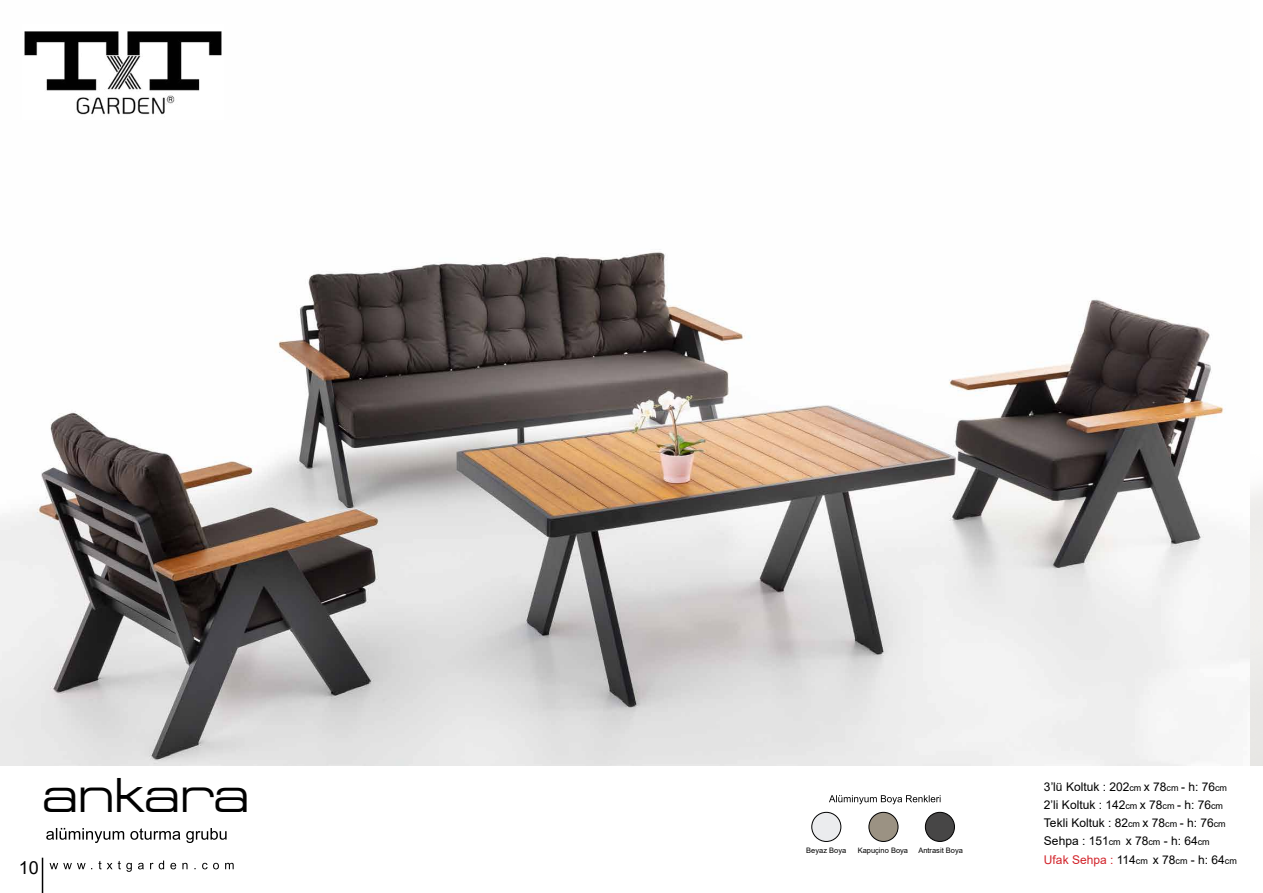
<style>
.page{position:relative;width:1263px;height:893px;background:#fff}
.page>*{position:absolute;margin:0;border:0;box-sizing:border-box;transform-origin:0 0}
.t1{font:49.5px "Micro Extend FLF";color:#000}
.t2{font:18px "Arial";color:#000}
.t3{font:12px/18px "Arial";color:#000}
.t4{font:7.5px "Arial";color:#000}
.s1{font-size:9px}
.s2{color:#d2232a}
</style>
<div class="page">
<img style="left:0;top:249px;width:1250px;height:516px">
<img style="left:24px;top:31px;width:198px;height:84px">
<svg style="left:50px;top:860px;width:184px;height:12px"></svg>
<hr style="left:42px;top:858px;width:1px;height:35px;background:#000">
<svg style="left:46px;top:828px;width:181px;height:15px"></svg>
<div style="left:869px;top:812px;width:29px;height:29px;background:#9b9283;border-radius:50%"></div>
<div style="left:868px;top:812px;width:30px;height:30px;border:1px solid #000;border-radius:50%"></div>
<div style="left:812px;top:812px;width:29px;height:29px;background:#ebecee;border-radius:50%"></div>
<div style="left:811px;top:812px;width:30px;height:30px;border:1px solid #000;border-radius:50%"></div>
<div style="left:925px;top:812px;width:29px;height:29px;background:#474646;border-radius:50%"></div>
<div style="left:925px;top:812px;width:30px;height:30px;border:1px solid #000;border-radius:50%"></div>
<svg style="left:829px;top:795px;width:111px;height:9px"></svg>
<h1 class="t1" style="left:43px;top:768px;width:208px">ankara</h1>
<h2 class="t2" style="left:19px;top:855px;width:22px">10</h2>
<p class="t4" style="left:806px;top:845px;width:42px">Beyaz Boya</p>
<p class="t4" style="left:858px;top:845px;width:52px">Kapuçino Boya</p>
<p class="t4" style="left:918px;top:845px;width:46px">Antrasit Boya</p>
<p class="t3" style="left:1044px;top:778px;width:185px">3’lü Koltuk : 202<span class="s1">cm</span> x 78<span class="s1">cm</span> - h: 76<span class="s1">cm<br></span>2’li Koltuk : 142<span class="s1">cm</span> x 78<span class="s1">cm</span> - h: 76<span class="s1">cm<br></span>Tekli Koltuk : 82<span class="s1">cm</span> x 78<span class="s1">cm</span> - h: 76<span class="s1">cm<br></span>Sehpa : 151<span class="s1">cm</span> x 78<span class="s1">cm</span> - h: 64<span class="s1">cm</span></p>
<p class="t3" style="left:1044px;top:851px;width:194px"><span class="s2">Ufak Sehpa :</span> 114<span class="s1">cm</span> x 78<span class="s1">cm</span> - h: 64<span class="s1">cm</span></p>
</div>
